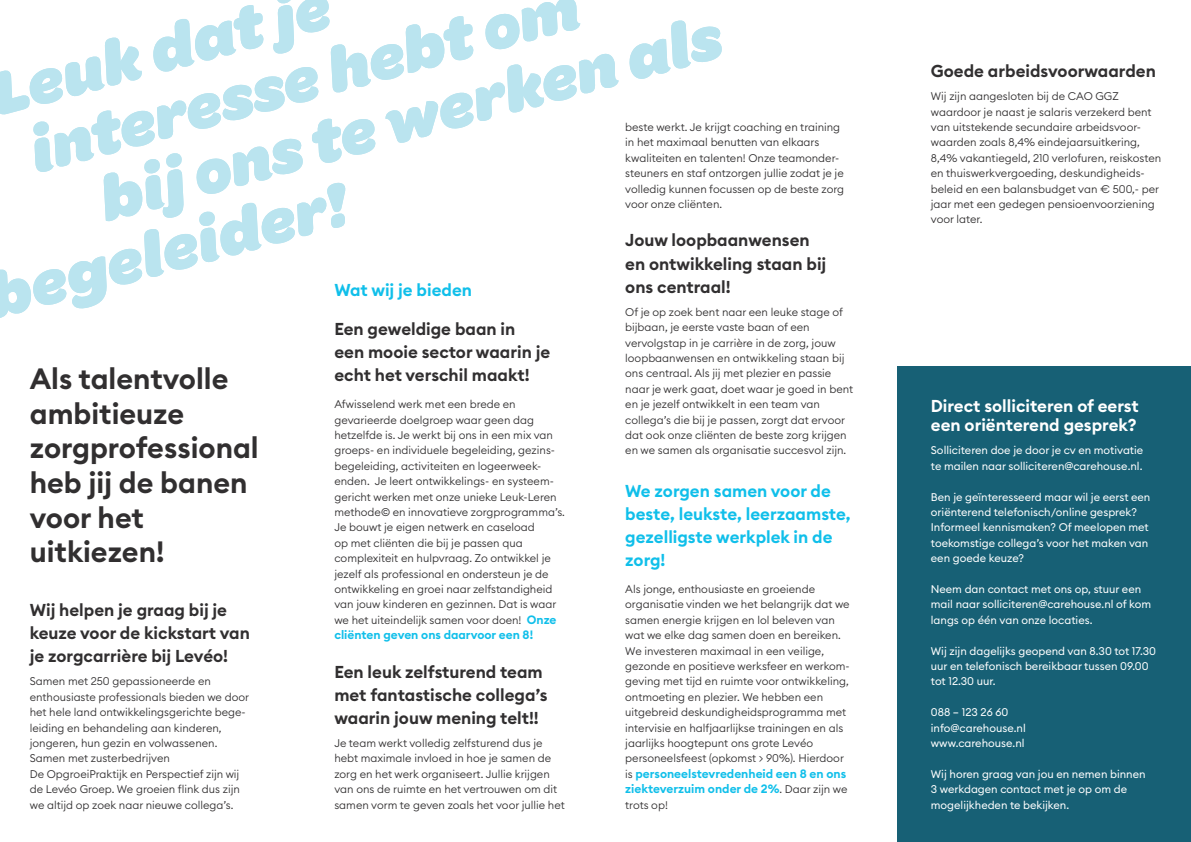
<style>
.page{position:relative;width:1191px;height:842px;background:#fff}
.page>*{position:absolute;margin:0;border:0;box-sizing:border-box;transform-origin:0 0}
.t1{font:italic 900 65px "Omnes Pro";color:#bae4ef}
.t2{font:600 29px/34.6px "Euclid Circular B";color:#312f30}
.t3{font:600 17px/23.1px "Euclid Circular B";color:#312f30}
.t4{font:600 17px/23.1px "Euclid Circular B";color:#10bfea}
.t5{font:600 17px/19.2px "Euclid Circular B";color:#fff}
.t6{font:600 12px/15.4px "Euclid Circular B";color:#10bfea}
.t7{font:300 11px/15.4px "Euclid Circular B";color:#312f30}
.t8{font:11px/15.4px "Euclid Circular B";color:#fff}
.s1{font-weight:300;font-size:11px;color:#312f30}
.s2{font-weight:600;font-size:12px;color:#10bfea}
</style>
<div class="page">
<div style="left:897px;top:367px;width:294px;height:475px;background:#176075"></div>
<p class="t1" style="left:-20px;top:48px;width:349px;rotate:-15deg">Leuk dat je</p>
<p class="t1" style="left:19px;top:105px;width:567px;rotate:-15deg">interesse hebt om</p>
<p class="t1" style="left:89px;top:153px;width:642px;rotate:-15deg">bij ons te werken als</p>
<p class="t7" style="left:625px;top:119px;width:220px">beste werkt. Je krijgt coaching en training in het maximaal benutten van elkaars kwaliteiten en talenten! Onze teamonder&shy;steuners en staf ontzorgen jullie zodat je je volledig kunnen focussen op de beste zorg voor onze cliënten.</p>
<p class="t3" style="left:625px;top:229px;width:202px">Jouw loopbaanwensen en ontwikkeling staan bij ons centraal!</p>
<p class="t7" style="left:625px;top:304px;width:229px">Of je op zoek bent naar een leuke stage of bijbaan, je eerste vaste baan of een vervolgstap in je carrière in de zorg, jouw loopbaanwensen en ontwikkeling staan bij ons centraal. Als jij met plezier en passie naar je werk gaat, doet waar je goed in bent en je jezelf ontwikkelt in een team van collega’s die bij je passen, zorgt dat ervoor dat ook onze cliënten de beste zorg krijgen en we samen als organisatie succesvol zijn.</p>
<p class="t4" style="left:625px;top:479px;width:227px">We zorgen samen voor de beste, leukste, leerzaamste, gezelligste werkplek in de zorg!</p>
<p class="t7" style="left:625px;top:581px;width:226px">Als jonge, enthousiaste en groeiende organisatie vinden we het belangrijk dat we samen energie krijgen en lol beleven van wat we elke dag samen doen en bereiken.<br>We investeren maximaal in een veilige, gezonde en positieve werksfeer en werkom&shy;geving met tijd en ruimte voor ontwikkeling, ontmoeting en plezier. We hebben een uitgebreid deskundigheidsprogramma met intervisie en halfjaarlijkse trainingen en als jaarlijks hoogtepunt ons grote Levéo personeelsfeest (opkomst &gt; 90%). Hierdoor</p>
<p class="t6" style="left:625px;top:766px;width:224px"><span class="s1">is</span> personeelstevredenheid een 8 en ons ziekteverzuim onder de 2%<span class="s1">. Daar zijn we</span></p>
<p class="t7" style="left:625px;top:797px;width:44px">trots op!</p>
<p class="t1" style="left:-23px;top:250px;width:370px;rotate:-15deg">begeleider!</p>
<p class="t4" style="left:334px;top:279px;width:139px">Wat wij je bieden</p>
<p class="t3" style="left:334px;top:318px;width:217px">Een geweldige baan in<br>een mooie sector waarin je echt het verschil maakt!</p>
<p class="t7" style="left:334px;top:396px;width:232px">Afwisselend werk met een brede en gevarieerde doelgroep waar geen dag hetzelfde is. Je werkt bij ons in een mix van groeps- en individuele begeleiding, gezins&shy;begeleiding, activiteiten en logeerweek&shy;enden. Je leert ontwikkelings- en systeem&shy;gericht werken met onze unieke Leuk-Leren methode© en innovatieve zorgprogramma’s.<br>Je bouwt je eigen netwerk en caseload<br>op met cliënten die bij je passen qua complexiteit en hulpvraag. Zo ontwikkel je jezelf als professional en ondersteun je de ontwikkeling en groei naar zelfstandigheid van jouw kinderen en gezinnen. Dat is waar we het uiteindelijk samen voor doen! <span class="s2">Onze</span></p>
<p class="t6" style="left:334px;top:627px;width:200px">cliënten geven ons daarvoor een 8!</p>
<p class="t3" style="left:334px;top:660px;width:215px">Een leuk zelfsturend team met fantastische collega’s waarin jouw mening telt!!</p>
<p class="t7" style="left:334px;top:735px;width:232px">Je team werkt volledig zelfsturend dus je hebt maximale invloed in hoe je samen de zorg en het werk organiseert. Jullie krijgen van ons de ruimte en het vertrouwen om dit samen vorm te geven zoals het voor jullie het</p>
<p class="t2" style="left:30px;top:361px;width:230px">Als talentvolle ambitieuze zorgprofessional heb jij de banen voor het uitkiezen!</p>
<p class="t3" style="left:30px;top:599px;width:222px">Wij helpen je graag bij je keuze voor de kickstart van je zorgcarrière bij Levéo!</p>
<p class="t7" style="left:30px;top:674px;width:221px">Samen met 250 gepassioneerde en enthousiaste professionals bieden we door het hele land ontwikkelingsgerichte bege&shy;leiding en behandeling aan kinderen, jongeren, hun gezin en volwassenen.<br>Samen met zusterbedrijven<br>De OpgroeiPraktijk en Perspectief zijn wij de Levéo Groep. We groeien flink dus zijn we altijd op zoek naar nieuwe collega’s.</p>
<p class="t3" style="left:931px;top:60px;width:226px">Goede arbeidsvoorwaarden</p>
<p class="t7" style="left:931px;top:88px;width:232px">Wij zijn aangesloten bij de CAO GGZ waardoor je naast je salaris verzekerd bent van uitstekende secundaire arbeidsvoor&shy;waarden zoals 8,4% eindejaarsuitkering, 8,4% vakantiegeld, 210 verlofuren, reiskosten en thuiswerkvergoeding, deskundigheids&shy;beleid en een balansbudget van € 500,- per jaar met een gedegen pensioenvoorziening voor later.</p>
<p class="t5" style="left:931px;top:396px;width:209px">Direct solliciteren of eerst een oriënterend gesprek?</p>
<p class="t8" style="left:931px;top:443px;width:214px">Solliciteren doe je door je cv en motivatie</p>
<p class="t8" style="left:931px;top:458px;width:213px">te mailen naar solliciteren@carehouse.nl.</p>
<p class="t8" style="left:931px;top:489px;width:221px">Ben je geïnteresseerd maar wil je eerst een oriënterend telefonisch/online gesprek?</p>
<p class="t8" style="left:931px;top:520px;width:219px;text-align:justify">Informeel kennismaken? Of meelopen met toekomstige collega’s voor het maken van een goede keuze?</p>
<p class="t8" style="left:931px;top:581px;width:222px">Neem dan contact met ons op, stuur een mail naar solliciteren@carehouse.nl of kom langs op één van onze locaties.</p>
<p class="t8" style="left:931px;top:643px;width:227px">Wij zijn dagelijks geopend van 8.30 tot 17.30 uur en telefonisch bereikbaar tussen 09.00 tot 12.30 uur.</p>
<p class="t8" style="left:931px;top:704px;width:79px">088 – 123 26 60</p>
<p class="t8" style="left:931px;top:720px;width:96px">info@carehouse.nl</p>
<p class="t8" style="left:931px;top:735px;width:95px">www.carehouse.nl</p>
<p class="t8" style="left:931px;top:766px;width:216px">Wij horen graag van jou en nemen binnen</p>
<p class="t8" style="left:931px;top:781px;width:198px">3 werkdagen contact met je op om de mogelijkheden te bekijken.</p>
</div>
